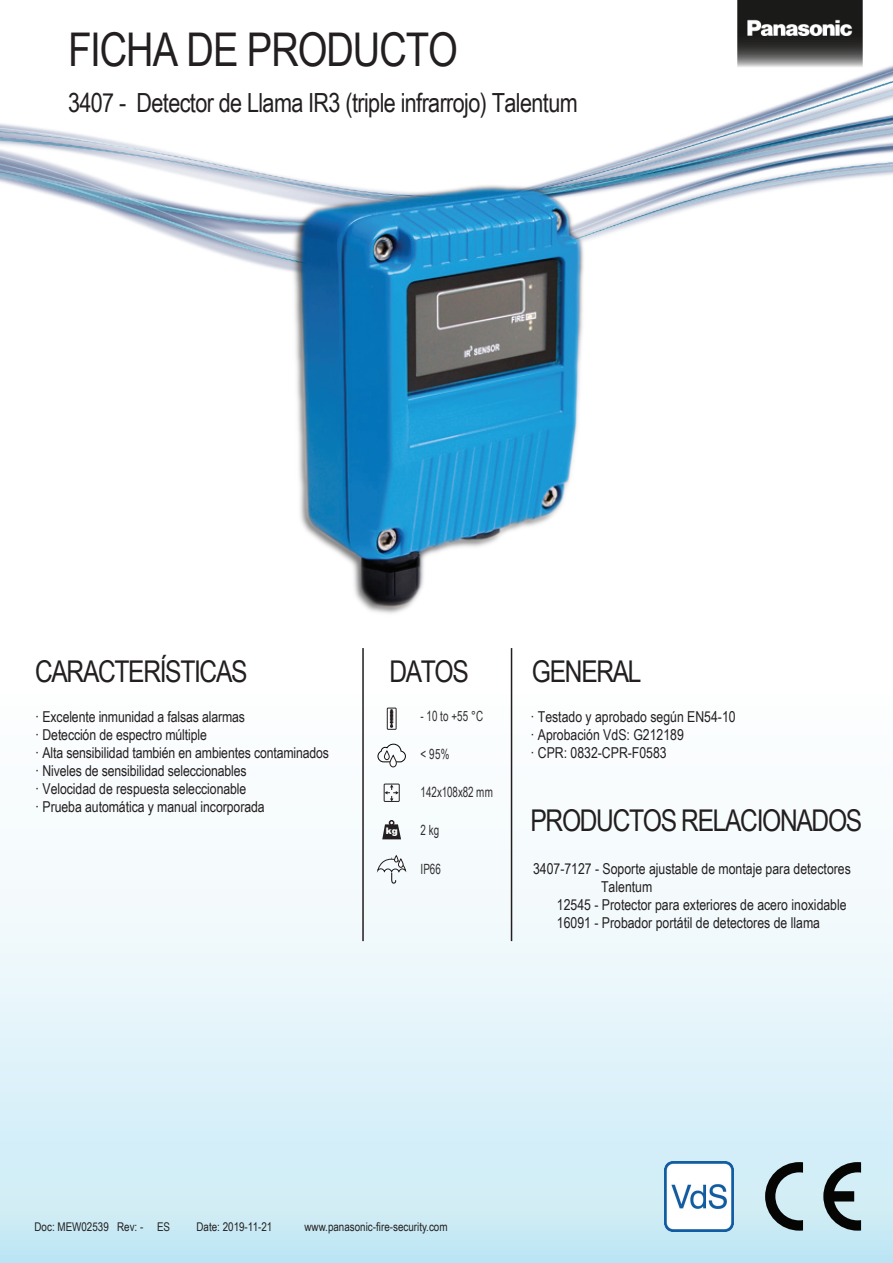
<style>
.page{position:relative;width:893px;height:1263px;background:#fff}
.page>*{position:absolute;margin:0;border:0;box-sizing:border-box;transform-origin:0 0}
.t1{font:46.5px "Arial Narrow";letter-spacing:-.025em;color:#231f20}
.t2{font:30px "Arial Narrow";letter-spacing:-.045em;color:#231f20}
.t3{font:26.4px "Arial Narrow";letter-spacing:-.025em;color:#231f20}
.t4{font:15px/18px "Arial Narrow";letter-spacing:-.005em;color:#231f20}
.t5{font:14.1px "Arial Narrow";color:#312f30;scale:.85 1}
.t6{font:12px "Arial Narrow";color:#231f20}
.t7{font:900 9px "Arial";color:#fff}
</style>
<div class="page">
<svg style="left:0;top:749px;width:893px;height:514px"></svg>
<img style="left:0;top:65px;width:893px;height:151px">
<div style="left:384px;top:784px;width:16px;height:18px;border:1px solid #231f20"></div>
<svg style="left:384px;top:784px;width:15px;height:17px"></svg>
<svg style="left:382px;top:820px;width:19px;height:19px"></svg>
<svg style="left:377px;top:749px;width:29px;height:19px"></svg>
<hr style="left:362px;top:648px;width:2px;height:293px;background:#231f20">
<hr style="left:511px;top:648px;width:1px;height:293px;background:#231f20">
<img style="left:737px;top:0;width:128px;height:72px">
<svg style="left:823px;top:1162px;width:38px;height:68px;background:#718084"></svg>
<svg style="left:765px;top:1162px;width:38px;height:68px;background:#819297"></svg>
<img style="left:665px;top:1162px;width:69px;height:69px">
<img style="left:119px;top:64px;width:688px;height:685px">
<svg style="left:377px;top:855px;width:29px;height:29px"></svg>
<h1 class="t1" style="left:68px;top:15px;width:391px">FICHA DE PRODUCTO</h1>
<h3 class="t3" style="left:68px;top:83px;width:511px">3407 - Detector de Llama IR3 (triple infrarrojo) Talentum</h3>
<h2 class="t2" style="left:35px;top:649px;width:214px">CARACTERÍSTICAS</h2>
<h2 class="t2" style="left:389px;top:649px;width:81px">DATOS</h2>
<h2 class="t2" style="left:532px;top:649px;width:111px">GENERAL</h2>
<p class="t4" style="left:35px;top:707px;width:295px">· Excelente inmunidad a falsas alarmas<br>· Detección de espectro múltiple<br>· Alta sensibilidad también en ambientes contaminados · Niveles de sensibilidad seleccionables<br>· Velocidad de respuesta seleccionable<br>· Prueba automática y manual incorporada</p>
<p class="t7" style="left:386px;top:825px;width:14px">kg</p>
<p class="t5" style="left:421px;top:706px;width:75px">- 10 to +55 °C</p>
<p class="t5" style="left:421px;top:743px;width:36px">&lt; 95%</p>
<p class="t5" style="left:421px;top:781px;width:87px">142x108x82 mm</p>
<p class="t5" style="left:421px;top:819px;width:23px">2 kg</p>
<p class="t5" style="left:421px;top:859px;width:25px">IP66</p>
<p class="t4" style="left:530px;top:707px;width:207px">· Testado y aprobado según EN54-10 · Aprobación VdS: G212189<br>· CPR: 0832-CPR-F0583</p>
<h2 class="t2" style="left:530px;top:798px;width:333px">PRODUCTOS RELACIONADOS</h2>
<p class="t4" style="left:533px;top:859px;width:319px">3407-7127 - Soporte ajustable de montaje para detectores</p>
<p class="t4" style="left:601px;top:877px;width:53px">Talentum</p>
<p class="t4" style="left:557px;top:895px;width:291px">12545 - Protector para exteriores de acero inoxidable</p>
<p class="t4" style="left:557px;top:913px;width:265px">16091 - Probador portátil de detectores de llama</p>
<p class="t6" style="left:34px;top:1217px;width:137px">Doc: MEW02539 Rev: - ES</p>
<p class="t6" style="left:196px;top:1217px;width:77px">Date: 2019-11-21</p>
<p class="t6" style="left:304px;top:1217px;width:145px">www.panasonic-fire-security.com</p>
</div>
